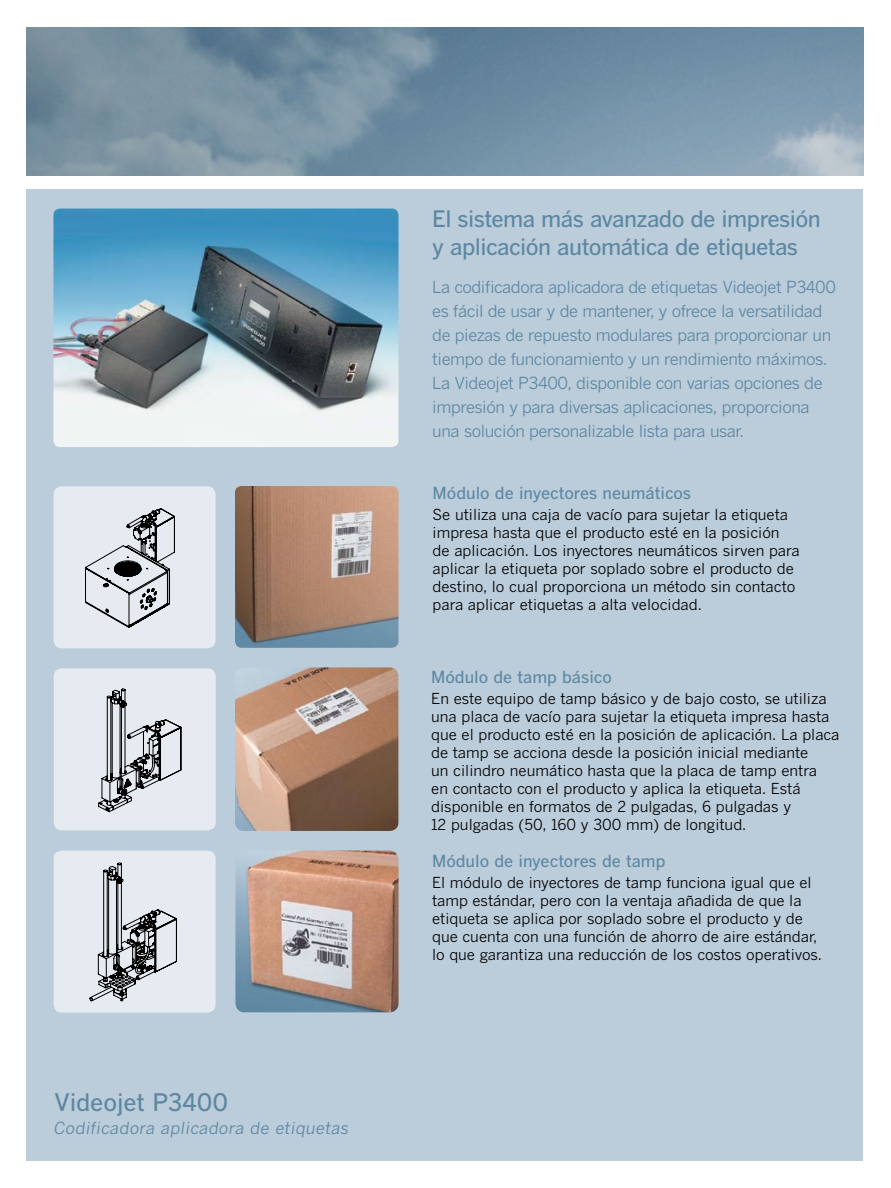
<style>
.page{position:relative;width:891px;height:1188px;background:#fff}
.page>*{position:absolute;margin:0;border:0;box-sizing:border-box;transform-origin:0 0}
.t1{font:500 24px "Benton Gothic";letter-spacing:-.005em;color:#5d87a1}
.t2{font:500 22.5px/28.5px "Benton Gothic";letter-spacing:-.025em;color:#5d87a1}
.t3{font:16.5px/24px "Benton Gothic";letter-spacing:-.025em;color:#5d87a1}
.t4{font:500 16.5px "Benton Gothic";color:#5d87a1}
.t5{font:16.5px "Benton Got Reg It";letter-spacing:.025em;color:#5d87a1}
.t6{font:15px/18px "Benton Gothic";color:#000}
</style>
<div class="page">
<div style="left:26px;top:189px;width:837px;height:972px;background:#bbccda"></div>
<img style="left:53px;top:209px;width:346px;height:238px">
<div style="left:54px;top:486px;width:162px;height:162px;background:#e6ebf1;border-radius:8px"></div>
<svg style="left:85px;top:508px;width:90px;height:120px"></svg>
<div style="left:54px;top:668px;width:162px;height:162px;background:#e6ebf1;border-radius:8px"></div>
<svg style="left:98px;top:689px;width:83px;height:123px"></svg>
<div style="left:54px;top:851px;width:162px;height:162px;background:#e6ebf1;border-radius:8px"></div>
<svg style="left:90px;top:863px;width:87px;height:138px"></svg>
<img style="left:235px;top:486px;width:164px;height:162px">
<img style="left:235px;top:667px;width:163px;height:164px">
<img style="left:235px;top:850px;width:164px;height:162px">
<img style="left:27px;top:27px;width:836px;height:149px">
<h1 class="t1" style="left:54px;top:1089px;width:176px">Videojet P3400</h1>
<p class="t5" style="left:54px;top:1118px;width:297px">Codificadora aplicadora de etiquetas</p>
<h2 class="t2" style="left:432px;top:205px;width:390px">El sistema más avanzado de impresión y aplicación automática de etiquetas</h2>
<p class="t3" style="left:432px;top:275px;width:405px">La codificadora aplicadora de etiquetas Videojet P3400 es fácil de usar y de mantener, y ofrece la versatilidad de piezas de repuesto modulares para proporcionar un tiempo de funcionamiento y un rendimiento máximos.<br>La Videojet P3400, disponible con varias opciones de impresión y para diversas aplicaciones, proporciona una solución personalizable lista para usar.</p>
<p class="t4" style="left:433px;top:484px;width:260px">Módulo de inyectores neumáticos</p>
<p class="t6" style="left:433px;top:506px;width:369px">Se utiliza una caja de vacío para sujetar la etiqueta impresa hasta que el producto esté en la posición de aplicación. Los inyectores neumáticos sirven para aplicar la etiqueta por soplado sobre el producto de destino, lo cual proporciona un método sin contacto para aplicar etiquetas a alta velocidad.</p>
<p class="t4" style="left:431px;top:667px;width:182px">Módulo de tamp básico</p>
<p class="t6" style="left:431px;top:689px;width:410px">En este equipo de tamp básico y de bajo costo, se utiliza una placa de vacío para sujetar la etiqueta impresa hasta que el producto esté en la posición de aplicación. La placa de tamp se acciona desde la posición inicial mediante<br>un cilindro neumático hasta que la placa de tamp entra<br>en contacto con el producto y aplica la etiqueta. Está disponible en formatos de 2 pulgadas, 6 pulgadas y<br>12 pulgadas (50, 160 y 300 mm) de longitud.</p>
<p class="t4" style="left:432px;top:852px;width:235px">Módulo de inyectores de tamp</p>
<p class="t6" style="left:432px;top:874px;width:391px">El módulo de inyectores de tamp funciona igual que el tamp estándar, pero con la ventaja añadida de que la etiqueta se aplica por soplado sobre el producto y de que cuenta con una función de ahorro de aire estándar, lo que garantiza una reducción de los costos operativos.</p>
</div>
